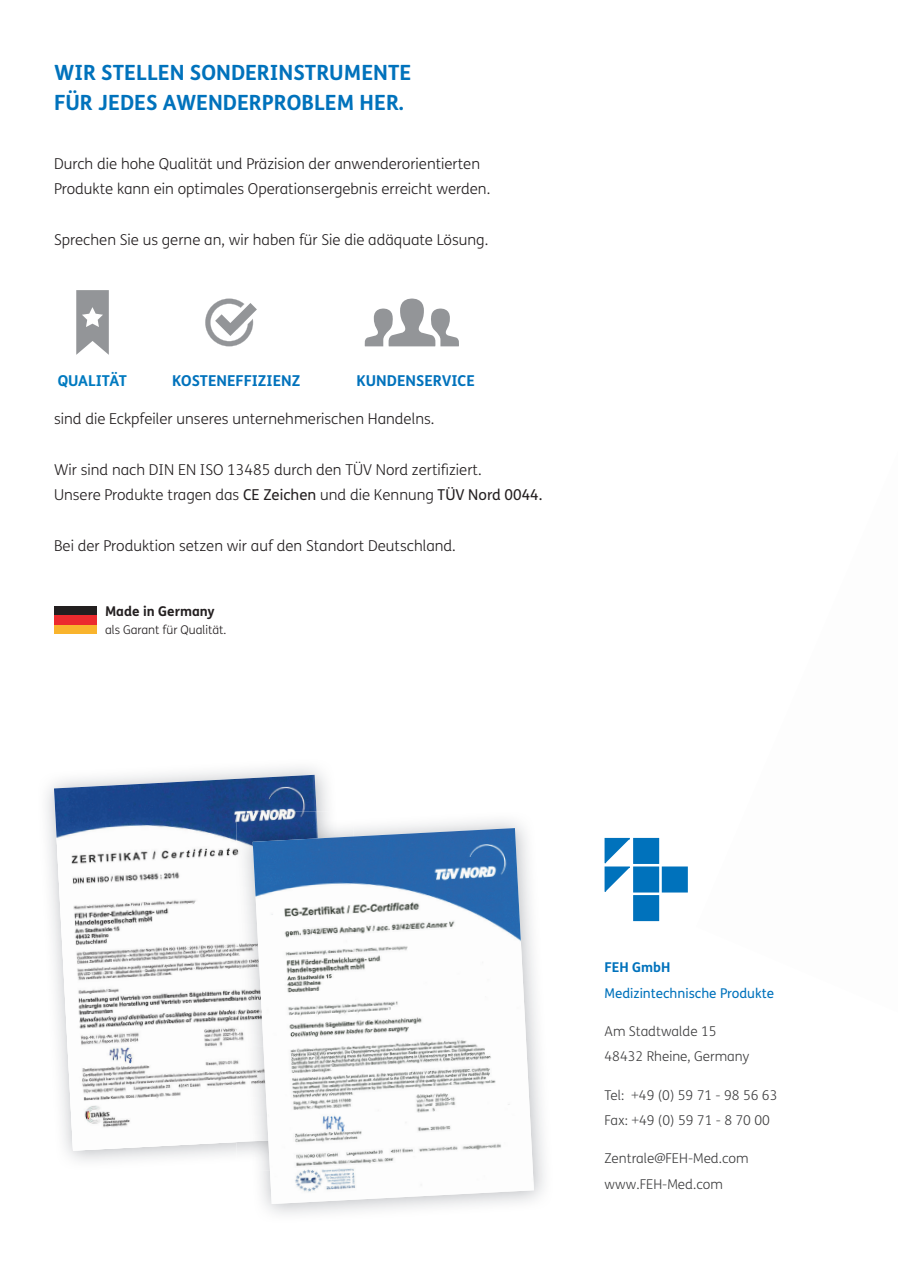
<style>
.page{position:relative;width:898px;height:1263px;background:#fff}
.page>*{position:absolute;margin:0;border:0;box-sizing:border-box;transform-origin:0 0}
.t1{font:700 21px/30px "FS Me";color:#0072bc}
.t2{font:300 15px/25.5px "FS Me";color:#231f20}
.t3{font:700 15px "FS Me";color:#0072bc}
.t4{font:700 15px "FS Me";color:#007ac0}
.t5{font:300 13.5px/25.5px "FS Me";color:#3e3e3f}
.t6{font:13.5px "FS Me";color:#0072bc}
.t7{font:700 13.5px "FS Me";color:#231f20}
.t8{font:700 13.5px "FS Me";color:#0072bc}
.t9{font:300 12px "FS Me";color:#231f20}
.s1{font-weight:400}
</style>
<div class="page">
<svg style="left:364px;top:299px;width:95px;height:47px"></svg>
<svg style="left:205px;top:298px;width:52px;height:48px"></svg>
<svg style="left:76px;top:290px;width:33px;height:65px"></svg>
<div style="left:661px;top:866px;width:26px;height:26px;background:#0072bc;border:2px solid #0072bc"></div>
<div style="left:633px;top:838px;width:26px;height:26px;background:#0072bc"></div>
<div style="left:633px;top:895px;width:26px;height:26px;background:#0072bc;border:2px solid #0072bc"></div>
<div style="left:633px;top:866px;width:26px;height:26px;background:#0072bc;border:2px solid #0072bc"></div>
<svg style="left:604px;top:837px;width:26px;height:55px"></svg>
<div style="left:54px;top:606px;width:42px;height:9px;background:#231f20"></div>
<div style="left:54px;top:625px;width:42px;height:9px;background:#f9b42d"></div>
<div style="left:54px;top:615px;width:42px;height:10px;background:#ec2a2e"></div>
<img style="left:54px;top:775px;width:262px;height:376px">
<img style="left:236px;top:812px;width:92px;height:231px">
<img style="left:236px;top:1043px;width:16px;height:99px">
<img style="left:252px;top:828px;width:281px;height:376px">
<h1 class="t1" style="left:54px;top:57px;width:358px">WIR STELLEN SONDERINSTRUMENTE<br>FÜR JEDES AWENDERPROBLEM HER.</h1>
<p class="t2" style="left:54px;top:150px;width:437px">Durch die hohe Qualität und Präzision der anwenderorientierten<br>Produkte kann ein optimales Operationsergebnis erreicht werden.</p>
<p class="t2" style="left:54px;top:227px;width:435px">Sprechen Sie us gerne an, wir haben für Sie die adäquate Lösung.</p>
<p class="t4" style="left:58px;top:369px;width:71px">QUALITÄT</p>
<p class="t3" style="left:172px;top:369px;width:130px">KOSTENEFFIZIENZ</p>
<p class="t3" style="left:356px;top:369px;width:120px">KUNDENSERVICE</p>
<p class="t2" style="left:54px;top:405px;width:382px">sind die Eckpfeiler unseres unternehmerischen Handelns.</p>
<p class="t2" style="left:54px;top:456px;width:489px">Wir sind nach DIN EN ISO 13485 durch den TÜV Nord zertifiziert.<br>Unsere Produkte tragen das <span class="s1">CE Zeichen</span> und die Kennung <span class="s1">TÜV Nord 0044.</span></p>
<p class="t2" style="left:54px;top:533px;width:403px">Bei der Produktion setzen wir auf den Standort Deutschland.</p>
<p class="t7" style="left:105px;top:600px;width:111px">Made in Germany</p>
<p class="t9" style="left:105px;top:621px;width:123px">als Garant für Qualität.</p>
<p class="t8" style="left:604px;top:957px;width:67px">FEH GmbH</p>
<p class="t6" style="left:604px;top:983px;width:171px">Medizintechnische Produkte</p>
<p class="t5" style="left:604px;top:1018px;width:146px">Am Stadtwalde 15<br>48432 Rheine, Germany</p>
<p class="t5" style="left:604px;top:1082px;width:174px">Tel: +49 (0) 59 71 - 98 56 63<br>Fax: +49 (0) 59 71 - 8 70 00</p>
<p class="t5" style="left:604px;top:1145px;width:146px">Zentrale@FEH-Med.com www.FEH-Med.com</p>
</div>
